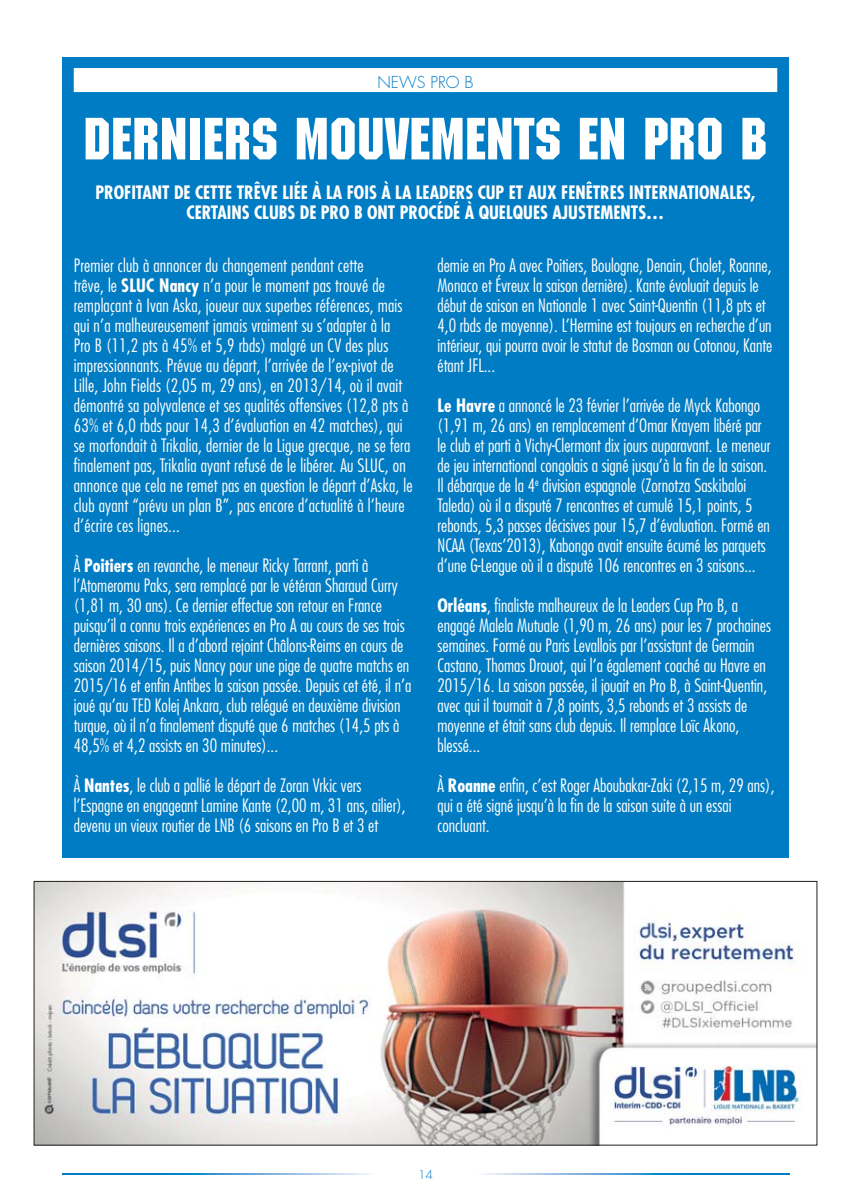
<style>
.page{position:relative;width:851px;height:1191px;background:#fff}
.page>*{position:absolute;margin:0;border:0;box-sizing:border-box;transform-origin:0 0}
.t1{font:58px "Machine";color:#fff}
.t2{font:300 condensed 18px/20px "Futura";color:#fff}
.t3{font:700 condensed 18px/20px "Futura";color:#fff;text-align:center}
.t4{font:300 16px "Futura";color:#007cc4}
.t5{font:300 12px "Futura";color:#007cc4}
.s1{font-weight:700}
</style>
<div class="page">
<img style="left:36px;top:883px;width:779px;height:260px">
<div style="left:34px;top:881px;width:783px;height:264px;border:1px solid #231f20"></div>
<div style="left:62px;top:57px;width:726px;height:800px;background:#007cc4"></div>
<div style="left:74px;top:68px;width:703px;height:24px;background:#fff"></div>
<svg style="left:62px;top:1173px;width:308px;height:1px"></svg>
<svg style="left:482px;top:1173px;width:307px;height:1px"></svg>
<p class="t4" style="left:377px;top:75px;width:97px">NEWS PRO B</p>
<h1 class="t1" style="left:83px;top:105px;width:686px">DERNIERS MOUVEMENTS EN PRO B</h1>
<p class="t3" style="left:95px;top:184px;width:661px">PROFITANT DE CETTE TRÊVE LIÉE À LA FOIS À LA LEADERS CUP ET AUX FENÊTRES INTERNATIONALES,<br>CERTAINS CLUBS DE PRO B ONT PROCÉDÉ À QUELQUES AJUSTEMENTS…</p>
<p class="t2" style="left:74px;top:257px;width:340px">Premier club à annoncer du changement pendant cette<br>trêve, le <span class="s1">SLUC Nancy</span> n’a pour le moment pas trouvé de remplaçant à Ivan Aska, joueur aux superbes références, mais qui n’a malheureusement jamais vraiment su s’adapter à la<br>Pro B (11,2 pts à 45% et 5,9 rbds) malgré un CV des plus impressionnants. Prévue au départ, l’arrivée de l’ex-pivot de Lille, John Fields (2,05 m, 29 ans), en 2013/14, où il avait démontré sa polyvalence et ses qualités offensives (12,8 pts à 63% et 6,0 rbds pour 14,3 d’évaluation en 42 matches), qui se morfondait à Trikalia, dernier de la Ligue grecque, ne se fera finalement pas, Trikalia ayant refusé de le libérer. Au SLUC, on annonce que cela ne remet pas en question le départ d’Aska, le club ayant “prévu un plan B”, pas encore d’actualité à l’heure d’écrire ces lignes...</p>
<p class="t2" style="left:74px;top:557px;width:339px">À <span class="s1">Poitiers</span> en revanche, le meneur Ricky Tarrant, parti à l’Atomeromu Paks, sera remplacé par le vétéran Sharaud Curry (1,81 m, 30 ans). Ce dernier effectue son retour en France puisqu’il a connu trois expériences en Pro A au cours de ses trois dernières saisons. Il a d’abord rejoint Châlons-Reims en cours de saison 2014/15, puis Nancy pour une pige de quatre matchs en 2015/16 et enfin Antibes la saison passée. Depuis cet été, il n’a joué qu’au TED Kolej Ankara, club relégué en deuxième division turque, où il n’a finalement disputé que 6 matches (14,5 pts à 48,5% et 4,2 assists en 30 minutes)...</p>
<p class="t2" style="left:74px;top:777px;width:333px">À <span class="s1">Nantes</span>, le club a pallié le départ de Zoran Vrkic vers l’Espagne en engageant Lamine Kante (2,00 m, 31 ans, ailier), devenu un vieux routier de LNB (6 saisons en Pro B et 3 et</p>
<p class="t2" style="left:437px;top:257px;width:336px">demie en Pro A avec Poitiers, Boulogne, Denain, Cholet, Roanne, Monaco et Évreux la saison dernière). Kante évoluait depuis le début de saison en Nationale 1 avec Saint-Quentin (11,8 pts et 4,0 rbds de moyenne). L’Hermine est toujours en recherche d’un intérieur, qui pourra avoir le statut de Bosman ou Cotonou, Kante étant JFL...</p>
<p class="t2" style="left:437px;top:396px;width:334px"><span class="s1">Le Havre</span> a annoncé le 23 février l’arrivée de Myck Kabongo (1,91 m, 26 ans) en remplacement d’Omar Krayem libéré par le club et parti à Vichy-Clermont dix jours auparavant. Le meneur de jeu international congolais a signé jusqu’à la fin de la saison.<br>Il débarque de la 4<sup>e</sup> division espagnole (Zornotza Saskibaloi Taleda) où il a disputé 7 rencontres et cumulé 15,1 points, 5 rebonds, 5,3 passes décisives pour 15,7 d’évaluation. Formé en NCAA (Texas’2013), Kabongo avait ensuite écumé les parquets d’une G-League où il a disputé 106 rencontres en 3 saisons...</p>
<p class="t2" style="left:437px;top:597px;width:335px"><span class="s1">Orléans</span>, finaliste malheureux de la Leaders Cup Pro B, a engagé Malela Mutuale (1,90 m, 26 ans) pour les 7 prochaines semaines. Formé au Paris Levallois par l’assistant de Germain Castano, Thomas Drouot, qui l’a également coaché au Havre en 2015/16. La saison passée, il jouait en Pro B, à Saint-Quentin, avec qui il tournait à 7,8 points, 3,5 rebonds et 3 assists de moyenne et était sans club depuis. Il remplace Loïc Akono, blessé...</p>
<p class="t2" style="left:437px;top:777px;width:338px">À <span class="s1">Roanne</span> enfin, c’est Roger Aboubakar-Zaki (2,15 m, 29 ans), qui a été signé jusqu’à la fin de la saison suite à un essai concluant.</p>
<p class="t5" style="left:418px;top:1168px;width:16px">14</p>
</div>
